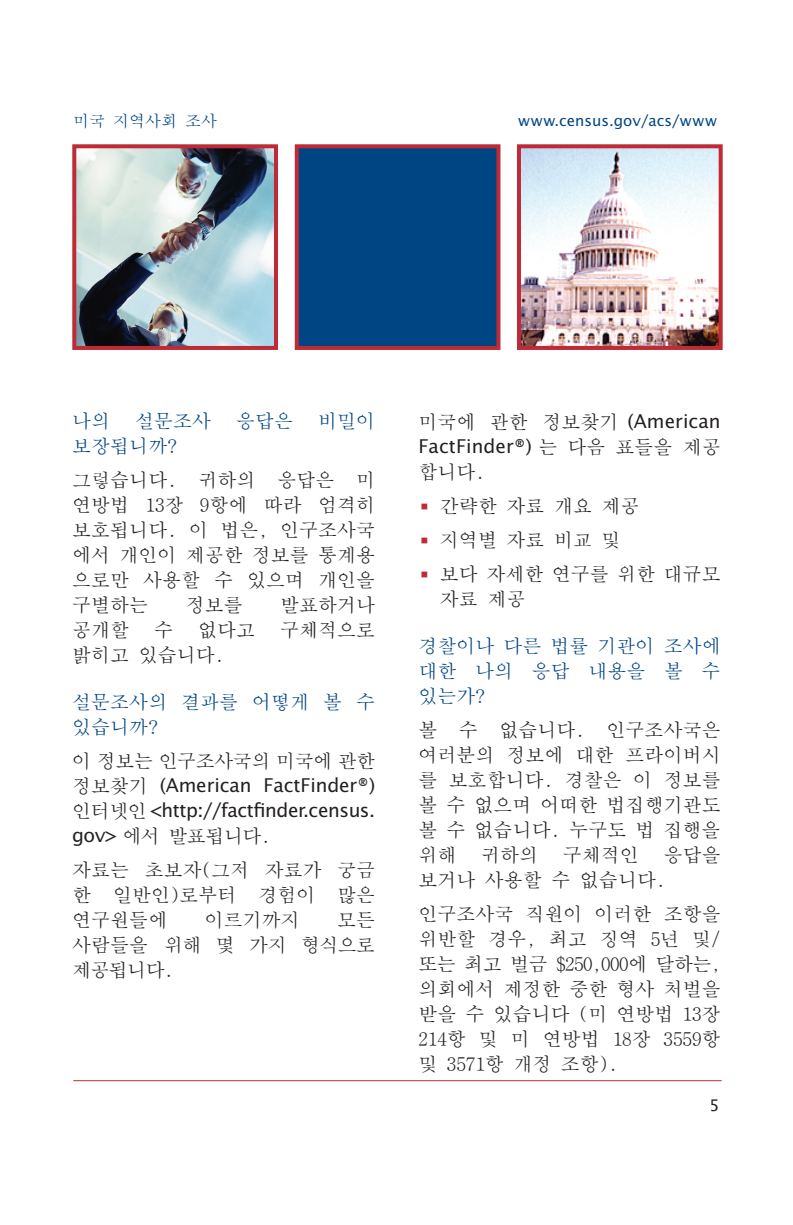
<style>
.page{position:relative;width:793px;height:1225px;background:#fff}
.page>*{position:absolute;margin:0;border:0;box-sizing:border-box;transform-origin:0 0}
.t1{font:19px/25px "Batang Che";color:#231f20;text-align:justify}
.t2{font:19px/25px "Lucida Sans";letter-spacing:-.01em;color:#231f20}
.t3{font:19px/25px "Batang Che";color:#004583}
.t4{font:19px "Batang Che";letter-spacing:-.025em;color:#231f20}
.t5{font:16px "Batang Che";color:#004583}
.t6{font:15px "Lucida Sans";color:#004583}
.s1{font-family:"Batang Che"}
.s2{font-family:"Lucida Sans"}
.s3{font-family:"Lucida Sans";color:#be2b36}
</style>
<div class="page">
<hr style="left:73px;top:1080px;width:648px;height:1px;background:#be2b36">
<img style="left:77px;top:149px;width:196px;height:196px">
<div style="left:72px;top:144px;width:206px;height:206px;border:4px solid #be2b36"></div>
<img style="left:522px;top:149px;width:195px;height:196px">
<div style="left:517px;top:144px;width:205px;height:206px;border:4px solid #be2b36"></div>
<div style="left:297px;top:146px;width:201px;height:202px;background:#004583"></div>
<div style="left:295px;top:144px;width:205px;height:206px;border:4px solid #be2b36"></div>
<p class="t5" style="left:73px;top:113px;width:146px">미국 지역사회 조사</p>
<p class="t6" style="left:518px;top:112px;width:201px">www.census.gov/acs/www</p>
<p class="t3" style="left:72px;top:409px;width:39px">나의</p>
<p class="t3" style="left:135px;top:409px;width:77px">설문조사</p>
<p class="t3" style="left:236px;top:409px;width:58px">응답은</p>
<p class="t3" style="left:318px;top:409px;width:58px">비밀이</p>
<p class="t3" style="left:72px;top:434px;width:106px">보장됩니까?</p>
<p class="t1" style="left:72px;top:468px;width:304px">그렇습니다. 귀하의 응답은 미 연방법 13장 9항에 따라 엄격히 보호됩니다. 이 법은, 인구조사국 에서 개인이 제공한 정보를 통계용 으로만 사용할 수 있으며 개인을 구별하는</p>
<p class="t1" style="left:186px;top:593px;width:58px">정보를</p>
<p class="t1" style="left:280px;top:593px;width:96px">발표하거나</p>
<p class="t1" style="left:72px;top:618px;width:58px">공개할</p>
<p class="t1" style="left:154px;top:618px;width:20px">수</p>
<p class="t1" style="left:198px;top:618px;width:58px">없다고</p>
<p class="t1" style="left:280px;top:618px;width:96px">구체적으로</p>
<p class="t1" style="left:72px;top:643px;width:153px">밝히고 있습니다.</p>
<p class="t3" style="left:72px;top:690px;width:304px">설문조사의 결과를 어떻게 볼 수 있습니까?</p>
<p class="t4" style="left:72px;top:751px;width:304px">이 정보는 인구조사국의 미국에 관한</p>
<p class="t2" style="left:72px;top:772px;width:304px"><span class="s1">정보찾기</span> (American FactFinder®) <span class="s1">인터넷인</span> &lt;http://factfinder.census.</p>
<p class="t1" style="left:72px;top:819px;width:304px;line-height:34px"><span class="s2">gov&gt;</span> 에서 발표됩니다.<br>자료는 초보자(그저 자료가 궁금</p>
<p class="t1" style="left:72px;top:883px;width:304px">한 일반인)로부터 경험이 많은 연구원들에</p>
<p class="t1" style="left:205px;top:908px;width:96px">이르기까지</p>
<p class="t1" style="left:72px;top:908px;width:304px;text-indent:265px">모든 사람들을 위해 몇 가지 형식으로 제공됩니다.</p>
<p class="t1" style="left:418px;top:410px;width:304px">미국에 관한 정보찾기 <span class="s2">(American</span></p>
<p class="t2" style="left:418px;top:434px;width:304px">FactFinder®) <span class="s1">는 다음 표들을 제공</span></p>
<p class="t1" style="left:418px;top:460px;width:68px">합니다.</p>
<p class="t1" style="left:418px;top:494px;width:223px"><span class="s3">•</span> 간략한 자료 개요 제공</p>
<p class="t1" style="left:418px;top:528px;width:204px"><span class="s3">•</span> 지역별 자료 비교 및</p>
<p class="t1" style="left:440px;top:562px;width:282px;text-indent:-22px"><span class="s3">•</span> 보다 자세한 연구를 위한 대규모 자료 제공</p>
<p class="t3" style="left:418px;top:634px;width:304px;text-align:justify">경찰이나 다른 법률 기관이 조사에 대한 나의 응답 내용을 볼 수 있는가?</p>
<p class="t1" style="left:418px;top:718px;width:304px">볼 수 없습니다. 인구조사국은 여러분의 정보에 대한 프라이버시 를 보호합니다. 경찰은 이 정보를 볼 수 없으며 어떠한 법집행기관도 볼 수 없습니다. 누구도 법 집행을 위해</p>
<p class="t1" style="left:418px;top:843px;width:304px;text-indent:245px">응답을 보거나 사용할 수 없습니다.</p>
<p class="t1" style="left:418px;top:902px;width:304px">인구조사국 직원이 이러한 조항을 위반할 경우, 최고 징역 5년 및/ 또는 최고 벌금 $250,000에 달하는, 의회에서 제정한 중한 형사 처벌을 받을 수 있습니다 (미 연방법 13장 214항 및 미 연방법 18장 3559항 및 3571항 개정 조항).</p>
<p class="t1" style="left:481px;top:843px;width:58px">귀하의</p>
<p class="t1" style="left:563px;top:843px;width:77px">구체적인</p>
</div>
